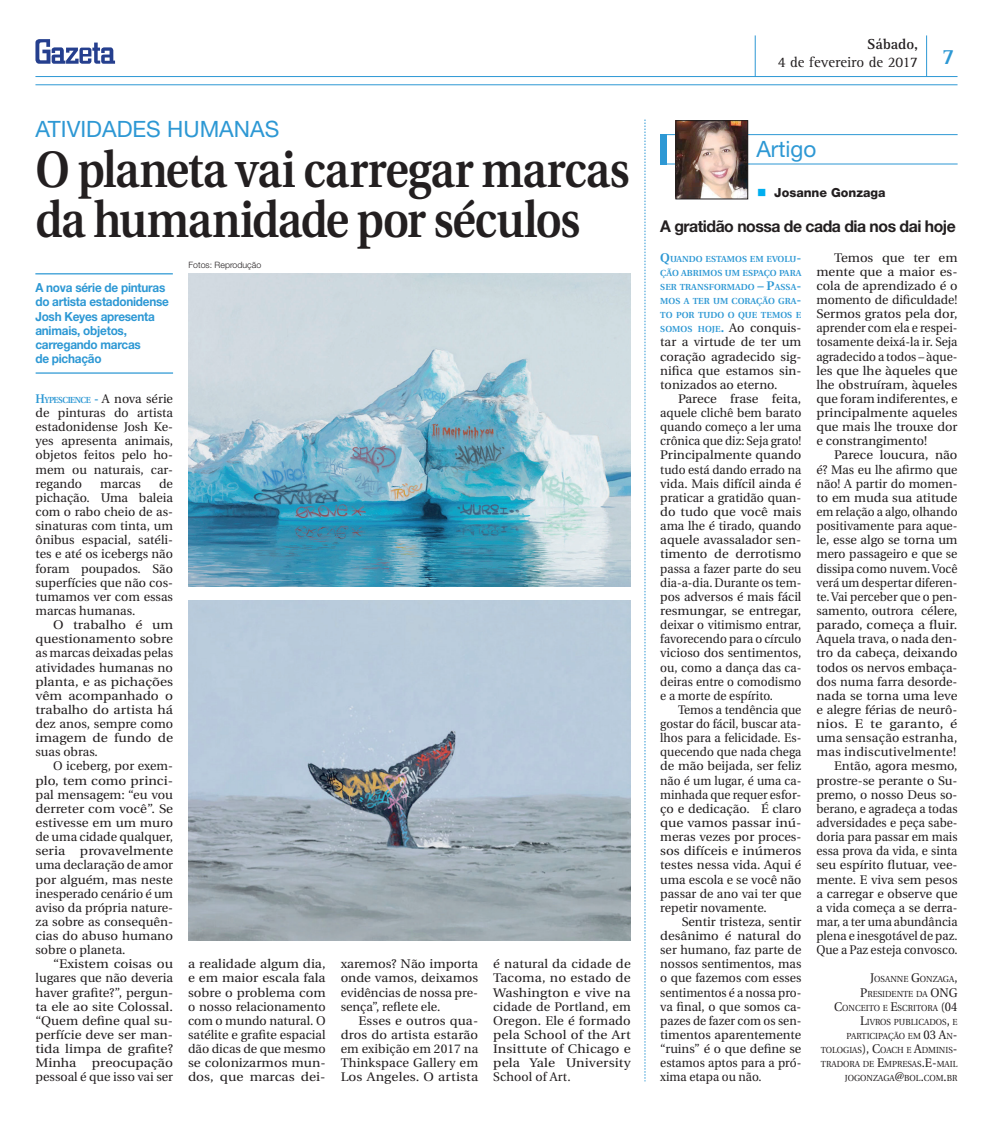
<style>
.page{position:relative;width:993px;height:1124px;background:#fff}
.page>*{position:absolute;margin:0;border:0;box-sizing:border-box;transform-origin:0 0}
.t1{font:600 50.88px/50px "Utopia";letter-spacing:-.03em;color:#231f20;scale:.88 1}
.t2{font:22.5px "Helvetica Neue";color:#2d98d4}
.t3{font:700 16.25px "Helvetica Neue";letter-spacing:-.03em;color:#231f20}
.t4{font:15px/18px "Rotis Serif";color:#231f20}
.t5{font:12.5px/14.1px "Utopia";color:#231f20;text-align:justify;scale:1.04 1}
.t6{font:12.5px/14.1px "Utopia";color:#231f20;text-align:justify}
.t7{font:12.5px/14.1px "Utopia";color:#231f20;text-align:justify;scale:1.06 1}
.t8{font:12.5px/14.1px "Utopia";color:#231f20;text-align:justify;scale:1.1 1}
.t9{font:12.5px/14.1px "Utopia";color:#231f20;text-align:justify;scale:.95 1}
.t10{font:12.5px/14.1px "Utopia";color:#231f20;text-align:justify;scale:1.08 1}
.t11{font:12.5px/14.1px "Utopia";color:#231f20;text-align:justify;scale:1.05 1}
.t12{font:700 12.5px/14.1px "Helvetica Neue";letter-spacing:-.02em;color:#2d98d4;scale:.94 1}
.t13{font:800 12.5px "Helvetica Neue";color:#231f20}
.t14{font:8.75px/14.1px "Utopia";color:#231f20;text-align:right;scale:.95 1}
.t15{font:600 8.75px/14.1px "Utopia";color:#2d98d4;text-align:justify}
.t16{font:600 8.75px "Utopia";letter-spacing:-.055em;color:#2d98d4;scale:.94 1}
.t17{font:300 8.75px "Helvetica Neue";color:#231f20}
.s1{font-size:12.5px}
.s2{font-weight:400;font-size:12.5px;color:#231f20}
.s3{font-weight:700}
.s4{font-weight:600;font-size:8.75px;color:#2d98d4}
.s5{font-weight:600;color:#2d98d4}
</style>
<div class="page">
<hr style="left:35px;top:84px;width:922px;height:1px;background:#2d98d4">
<hr style="left:35px;top:76px;width:922px;height:1px;background:#2d98d4">
<hr style="left:925px;top:35px;width:1px;height:41px;background:#2d98d4">
<hr style="left:754px;top:35px;width:1px;height:42px;background:#2d98d4">
<svg style="left:35px;top:39px;width:80px;height:25px"></svg>
<svg style="left:644px;top:119px;width:1px;height:962px"></svg>
<hr style="left:35px;top:273px;width:138px;height:1px;background:#2d98d4">
<hr style="left:36px;top:372px;width:137px;height:1px;background:#2d98d4">
<hr style="left:660px;top:134px;width:297px;height:1px;background:#2d98d4">
<hr style="left:660px;top:164px;width:297px;height:1px;background:#2d98d4">
<div style="left:660px;top:134px;width:6px;height:31px;background:#2d98d4"></div>
<img style="left:677px;top:122px;width:68px;height:75px">
<div style="left:675px;top:120px;width:72px;height:79px;border:1px solid #231f20"></div>
<img style="left:188px;top:273px;width:442px;height:313px">
<img style="left:188px;top:600px;width:442px;height:339px">
<h2 class="t2" style="left:35px;top:121px;width:245px">ATIVIDADES HUMANAS</h2>
<h1 class="t1" style="left:35px;top:149px;width:676px">O planeta vai carregar marcas da humanidade por séculos</h1>
<p class="t12" style="left:35px;top:282px;width:143px">A nova série de pinturas do artista estadonidense<br>Josh Keyes apresenta animais, objetos, carregando marcas<br>de pichação</p>
<p class="t17" style="left:188px;top:262px;width:74px">Fotos: Reprodução</p>
<p class="t16" style="left:36px;top:397px;width:148px"><span class="s1">H</span>YPESCIENCE <span class="s1">-</span> <span class="s2">A nova série</span></p>
<p class="t6" style="left:36px;top:407px;width:139px">de pinturas do artista estadonidense Josh Ke&shy;yes apresenta animais, objetos feitos pelo ho&shy;mem ou naturais, car&shy;regando</p>
<p class="t6" style="left:36px;top:477px;width:139px;text-indent:124px">de pichação. Uma baleia com o rabo cheio de as&shy;sinaturas com tinta, um ônibus espacial, satéli&shy;tes e até os icebergs não foram poupados. São superfícies que não cos&shy;tumamos ver com essas marcas humanas.</p>
<p class="t8" style="left:36px;top:618px;width:126px;text-indent:18px">O trabalho é um questionamento sobre as marcas deixadas pelas atividades humanas no planta, e as pichações vêm acompanhado o trabalho do artista há dez anos, sempre como imagem de fundo de suas obras.</p>
<p class="t6" style="left:36px;top:760px;width:139px;text-indent:18px">O iceberg, por exem&shy;plo, tem como princi&shy;pal mensagem: “eu vou derreter com você”. Se estivesse em um muro de uma cidade qualquer, seria provavelmente uma declaração de amor por alguém, mas neste inesperado cenário é um aviso da própria nature&shy;za sobre as consequên&shy;cias do abuso humano sobre o planeta.</p>
<p class="t8" style="left:36px;top:957px;width:126px;text-indent:18px">“Existem coisas ou lugares que não deveria haver grafite?”, pergun&shy;ta ele ao site Colossal. “Quem define qual su&shy;perfície deve ser man&shy;tida limpa de grafite?<br>Minha preocupação pessoal é que isso vai ser</p>
<p class="t10" style="left:188px;top:957px;width:129px">a realidade algum dia, e em maior escala fala sobre o problema com o nosso relacionamento com o mundo natural. O satélite e grafite espacial dão dicas de que mesmo se colonizarmos mun&shy;dos, que marcas dei-</p>
<p class="t7" style="left:340px;top:957px;width:131px">xaremos? Não importa onde vamos, deixamos evidências de nossa pre&shy;sença”, reflete ele.</p>
<p class="t6" style="left:100px;top:477px;width:42px">marcas</p>
<p class="t7" style="left:340px;top:1014px;width:131px;text-indent:18px">Esses e outros qua&shy;dros do artista estarão em exibição em 2017 na Thinkspace Gallery em Los Angeles. O artista</p>
<p class="t11" style="left:493px;top:957px;width:132px">é natural da cidade de Tacoma, no estado de Washington e vive na cidade de Portland, em Oregon. Ele é formado pela School of the Art Insittute of Chicago e pela Yale University School of Art.</p>
<p class="t4" style="left:777px;top:37px;width:178px;text-indent:89px"><span class="s3">Sábado,<br></span>4 de fevereiro de 2017 <sup>7</sup></p>
<h2 class="t2" style="left:756px;top:141px;width:61px">Artigo</h2>
<p class="t13" style="left:774px;top:188px;width:113px">Josanne Gonzaga</p>
<h3 class="t3" style="left:660px;top:220px;width:297px">A gratidão nossa de cada dia nos dai hoje</h3>
<p class="t15" style="left:660px;top:252px;width:142px"><span class="s1">Q</span>UANDO ESTAMOS EM EVOLU<span class="s1">-</span>ÇÃO ABRIMOS UM ESPAÇO PARA SER TRANSFORMADO <span class="s1">– P</span>ASSA<span class="s1">-</span>MOS A TER UM CORAÇÃO GRA<span class="s1">-</span>TO POR TUDO O QUE TEMOS E</p>
<p class="t6" style="left:660px;top:322px;width:143px"><span class="s4">SOMOS HOJE</span><span class="s5">.</span> Ao conquis&shy;tar a virtude de ter um coração agradecido sig&shy;nifica que estamos sin&shy;tonizados ao eterno.</p>
<p class="t5" style="left:660px;top:392px;width:137px;text-indent:18px">Parece frase feita, aquele clichê bem barato quando começo a ler uma crônica que diz: Seja grato!<br>Principalmente quando tudo está dando errado na vida. Mais difícil ainda é praticar a gratidão quan&shy;do tudo que você mais ama lhe é tirado, quando aquele avassalador sen&shy;timento de derrotismo passa a fazer parte do seu dia-a-dia. Durante os tem&shy;pos adversos é mais fácil resmungar, se entregar, deixar o vitimismo entrar, favorecendo para o círculo vicioso dos sentimentos, ou, como a dança das ca&shy;deiras entre o comodismo e a morte de espírito.</p>
<p class="t9" style="left:660px;top:703px;width:150px;text-indent:18px">Temos a tendência que gostar do fácil, buscar ata&shy;lhos para a felicidade. Es&shy;quecendo que nada chega de mão beijada, ser feliz não é um lugar, é uma ca&shy;minhada que requer esfor&shy;ço e dedicação. É claro que vamos passar inú&shy;meras vezes por proces&shy;sos difíceis e inúmeros testes nessa vida. Aqui é uma escola e se você não passar de ano vai ter que repetir novamente.</p>
<p class="t6" style="left:660px;top:915px;width:143px;text-indent:21px">Sentir tristeza, sentir desânimo é natural do ser humano, faz parte de nossos sentimentos, mas o que fazemos com esses sentimentos é a nossa pro&shy;va final, o que somos ca&shy;pazes de fazer com os sen&shy;timentos aparentemente “ruins” é o que define se estamos aptos para a pró&shy;xima etapa ou não.</p>
<p class="t7" style="left:816px;top:251px;width:135px;text-indent:18px">Temos que ter em mente que a maior es&shy;cola de aprendizado é o momento de dificuldade!<br>Sermos gratos pela dor, aprender com ela e respei&shy;tosamente deixá-la ir. Seja agradecido a todos – àque&shy;les que lhe àqueles que lhe obstruíram, àqueles que foram indiferentes, e principalmente aqueles que mais lhe trouxe dor e constrangimento!</p>
<p class="t5" style="left:816px;top:449px;width:137px;text-align:right">Parece loucura, não<br>é? Mas eu lhe afirmo que não! A partir do momen&shy;to em muda sua atitude em relação a algo, olhando positivamente para aque&shy;le, esse algo se torna um mero passageiro e que se dissipa como nuvem. Você verá um despertar diferen&shy;te. Vai perceber que o pen&shy;samento, outrora célere, parado, começa a fluir.<br>Aquela trava, o nada den&shy;tro da cabeça, deixando todos os nervos embaça&shy;dos numa farra desorde&shy;nada se torna uma leve e alegre férias de neurô&shy;nios. E te garanto, é uma sensação estranha, mas indiscutivelmente!<br>Então, agora mesmo, prostre-se perante o Su&shy;premo, o nosso Deus so&shy;berano, e agradeça a todas adversidades e peça sabe&shy;doria para passar em mais essa prova da vida, e sinta seu espírito flutuar, vee&shy;mente. E viva sem pesos a carregar e observe que a vida começa a se derra&shy;mar, a ter uma abundância plena e inesgotável de paz.<br>Que a Paz esteja convosco.</p>
<p class="t14" style="left:820px;top:973px;width:145px"><span class="s1">J</span>OSANNE <span class="s1">G</span>ONZAGA<span class="s1">,<br>P</span>RESIDENTE DA <span class="s1">ONG<br>C</span>ONCEITO E <span class="s1">E</span>SCRITORA <span class="s1">(04<br>L</span>IVROS PUBLICADOS<span class="s1">,</span> E<br>PARTICIPAÇÃO EM <span class="s1">03 A</span>N<span class="s1">-<br></span>TOLOGIAS<span class="s1">), C</span>OACH E <span class="s1">A</span>DMINIS<span class="s1">-<br></span>TRADORA DE <span class="s1">E</span>MPRESAS<span class="s1">.E-</span>MAIL<br>JOGONZAGA<span class="s1">@</span>BOL<span class="s1">.</span>COM<span class="s1">.</span>BR</p>
</div>
